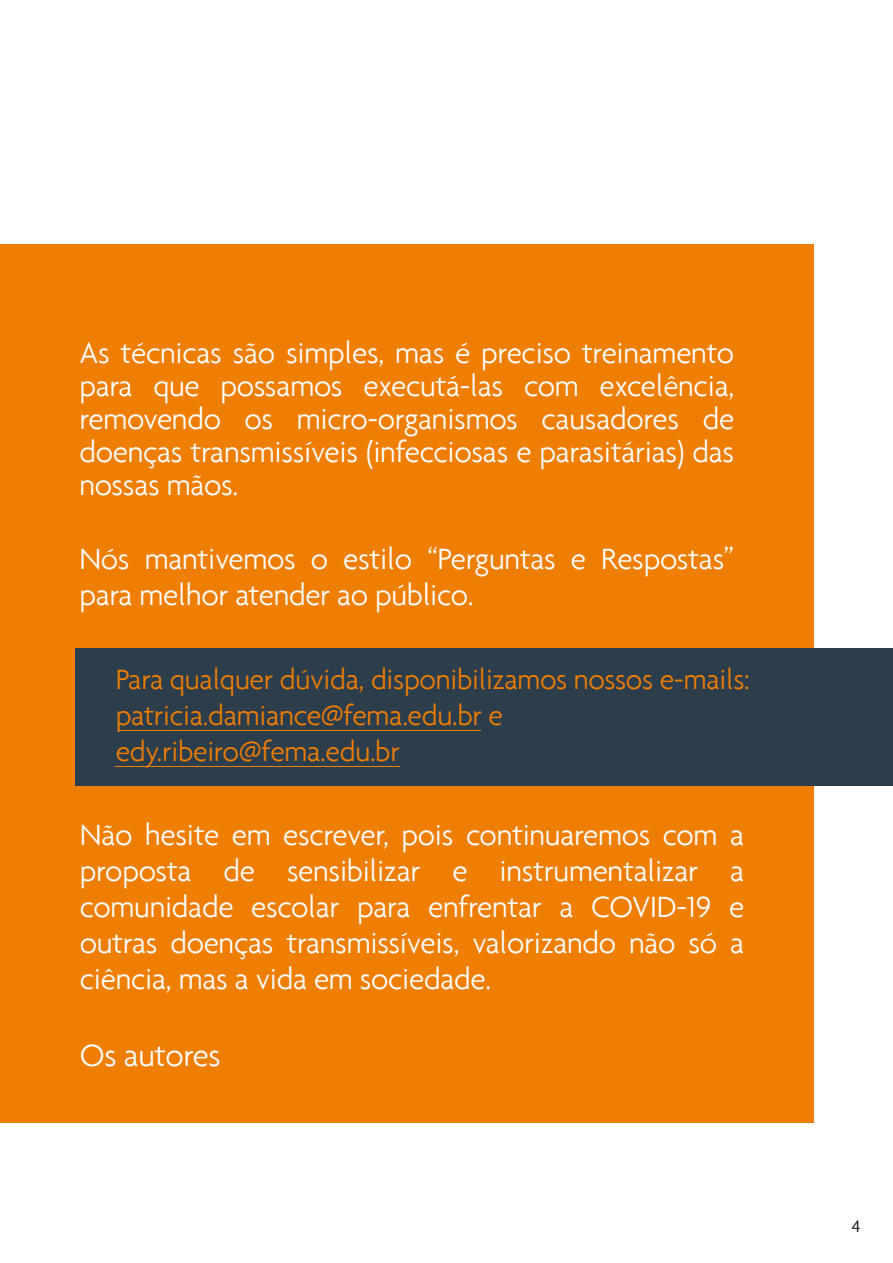
<style>
.page{position:relative;width:893px;height:1263px;background:#fff}
.page>*{position:absolute;margin:0;border:0;box-sizing:border-box;transform-origin:0 0}
.t1{font:300 33.15px "Agenda";letter-spacing:-.01em;color:#fff}
.t2{font:300 31.5px/36px "Agenda";letter-spacing:-.01em;color:#fff;text-align:justify}
.t3{font:300 30px/36px "Agenda";letter-spacing:-.01em;color:#ee7e04}
.t4{font:300 18px "Agenda";color:#000}
</style>
<div class="page">
<div style="left:0;top:244px;width:814px;height:878px;background:#ee7e04"></div>
<div style="left:76px;top:649px;width:817px;height:137px;background:#2c3d4c"></div>
<hr style="left:119px;top:730px;width:362px;height:1px;background:#ee7e04">
<hr style="left:115px;top:766px;width:285px;height:1px;background:#ee7e04">
<p class="t2" style="left:79px;top:335px;width:656px;line-height:33px">As técnicas são simples, mas é preciso treinamento para que possamos executá-las com excelência, removendo os micro-organismos causadores de doenças transmissíveis (infecciosas e parasitárias) das nossas mãos.</p>
<p class="t2" style="left:79px;top:540px;width:656px">Nós mantivemos o estilo “Perguntas e Respostas” para melhor atender ao público.</p>
<p class="t3" style="left:116px;top:661px;width:636px">Para qualquer dúvida, disponibilizamos nossos e-mails: patricia.damiance@fema.edu.br e edy.ribeiro@fema.edu.br</p>
<p class="t2" style="left:80px;top:817px;width:666px">Não hesite em escrever, pois continuaremos com a proposta de sensibilizar e instrumentalizar a comunidade escolar para enfrentar a COVID-19 e outras doenças transmissíveis, valorizando não só a ciência, mas a vida em sociedade.</p>
<p class="t1" style="left:80px;top:1036px;width:142px">Os autores</p>
<p class="t4" style="left:852px;top:1216px;width:10px">4</p>
</div>
